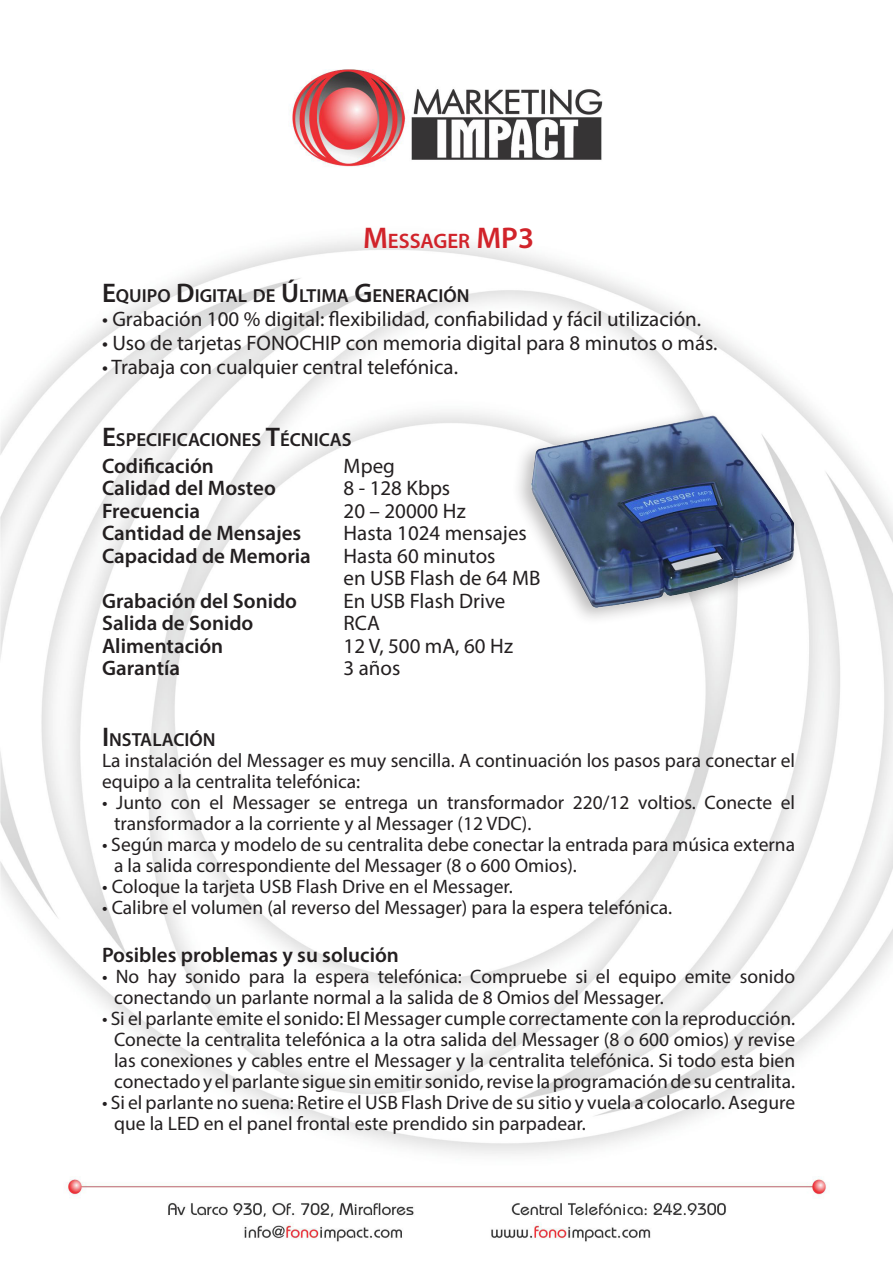
<style>
.page{position:relative;width:893px;height:1263px;background:#fff}
.page>*{position:absolute;margin:0;border:0;box-sizing:border-box;transform-origin:0 0}
.t1{font:21px "Myriad Pro";color:#231f20}
.t2{font:600 21px "Myriad Pro";color:#231f20}
.t3{font:600 21px "Myriad Pro";color:#d1232a}
.t4{font:19.5px/21px "Myriad Pro";color:#231f20}
.t5{font:600 18.9px "Myriad Pro";color:#231f20}
.s1{font-size:30px}
.s2{font-size:27px}
</style>
<div class="page">
<img style="left:0;top:69px;width:893px;height:1173px">
<div style="left:511px;top:407px;width:290px;height:219px;background:#231f20;opacity:.3"></div>
<img style="left:531px;top:415px;width:264px;height:192px">
<p class="t3" style="left:363px;top:227px;width:172px"><span class="s1">M</span>ESSAGER <span class="s1">MP3</span></p>
<p class="t5" style="left:102px;top:283px;width:369px"><span class="s2">E</span>QUIPO <span class="s2">D</span>IGITAL DE <span class="s2">Ú</span>LTIMA <span class="s2">G</span>ENERACIÓN</p>
<p class="t1" style="left:102px;top:306px;width:601px">• Grabación 100 % digital: flexibilidad, confiabilidad y fácil utilización.</p>
<p class="t1" style="left:102px;top:330px;width:617px">• Uso de tarjetas FONOCHIP con memoria digital para 8 minutos o más.</p>
<p class="t1" style="left:102px;top:354px;width:358px">• Trabaja con cualquier central telefónica.</p>
<p class="t5" style="left:102px;top:427px;width:251px"><span class="s2">E</span>SPECIFICACIONES <span class="s2">T</span>ÉCNICAS</p>
<p class="t2" style="left:102px;top:452px;width:113px">Codificación</p>
<p class="t1" style="left:344px;top:453px;width:53px">Mpeg</p>
<p class="t2" style="left:102px;top:475px;width:175px">Calidad del Mosteo</p>
<p class="t1" style="left:344px;top:475px;width:108px">8 - 128 Kbps</p>
<p class="t2" style="left:102px;top:497px;width:100px">Frecuencia</p>
<p class="t1" style="left:344px;top:498px;width:124px">20 – 20000 Hz</p>
<p class="t2" style="left:102px;top:520px;width:201px">Cantidad de Mensajes</p>
<p class="t1" style="left:344px;top:520px;width:185px">Hasta 1024 mensajes</p>
<p class="t2" style="left:102px;top:542px;width:210px">Capacidad de Memoria</p>
<p class="t1" style="left:344px;top:543px;width:153px">Hasta 60 minutos</p>
<p class="t1" style="left:344px;top:565px;width:198px">en USB Flash de 64 MB</p>
<p class="t2" style="left:102px;top:587px;width:197px">Grabación del Sonido</p>
<p class="t1" style="left:344px;top:588px;width:163px">En USB Flash Drive</p>
<p class="t2" style="left:102px;top:610px;width:153px">Salida de Sonido</p>
<p class="t1" style="left:344px;top:610px;width:38px">RCA</p>
<p class="t2" style="left:102px;top:632px;width:123px">Alimentación</p>
<p class="t1" style="left:344px;top:633px;width:171px">12 V, 500 mA, 60 Hz</p>
<p class="t2" style="left:102px;top:655px;width:80px">Garantía</p>
<p class="t1" style="left:344px;top:655px;width:58px">3 años</p>
<p class="t5" style="left:102px;top:727px;width:115px"><span class="s2">I</span> NSTALACIÓN</p>
<p class="t4" style="left:102px;top:750px;width:695px">La instalación del Messager es muy sencilla. A continuación los pasos para conectar el equipo a la centralita telefónica:</p>
<p class="t4" style="left:114px;top:792px;width:683px;text-indent:-12px">• Junto con el Messager se entrega un transformador 220/12 voltios. Conecte el transformador a la corriente y al Messager (12 VDC).</p>
<p class="t4" style="left:114px;top:834px;width:683px;text-indent:-12px">• Según marca y modelo de su centralita debe conectar la entrada para música externa a la salida correspondiente del Messager (8 o 600 Omios).</p>
<p class="t4" style="left:102px;top:876px;width:412px">• Coloque la tarjeta USB Flash Drive en el Messager.</p>
<p class="t4" style="left:102px;top:897px;width:572px">• Calibre el volumen (al reverso del Messager) para la espera telefónica.</p>
<p class="t2" style="left:102px;top:941px;width:298px">Posibles problemas y su solución</p>
<p class="t4" style="left:114px;top:966px;width:683px;text-indent:-12px">• No hay sonido para la espera telefónica: Compruebe si el equipo emite sonido conectando un parlante normal a la salida de 8 Omios del Messager.</p>
<p class="t4" style="left:114px;top:1008px;width:683px;text-align:justify;text-indent:-12px">• Si el parlante emite el sonido: El Messager cumple correctamente con la reproducción.<br>Conecte la centralita telefónica a la otra salida del Messager (8 o 600 omios) y revise las conexiones y cables entre el Messager y la centralita telefónica. Si todo esta bien conectado y el parlante sigue sin emitir sonido, revise la programación de su centralita.</p>
<p class="t4" style="left:114px;top:1092px;width:683px;text-indent:-12px">• Si el parlante no suena: Retire el USB Flash Drive de su sitio y vuela a colocarlo. Asegure que la LED en el panel frontal este prendido sin parpadear.</p>
</div>
